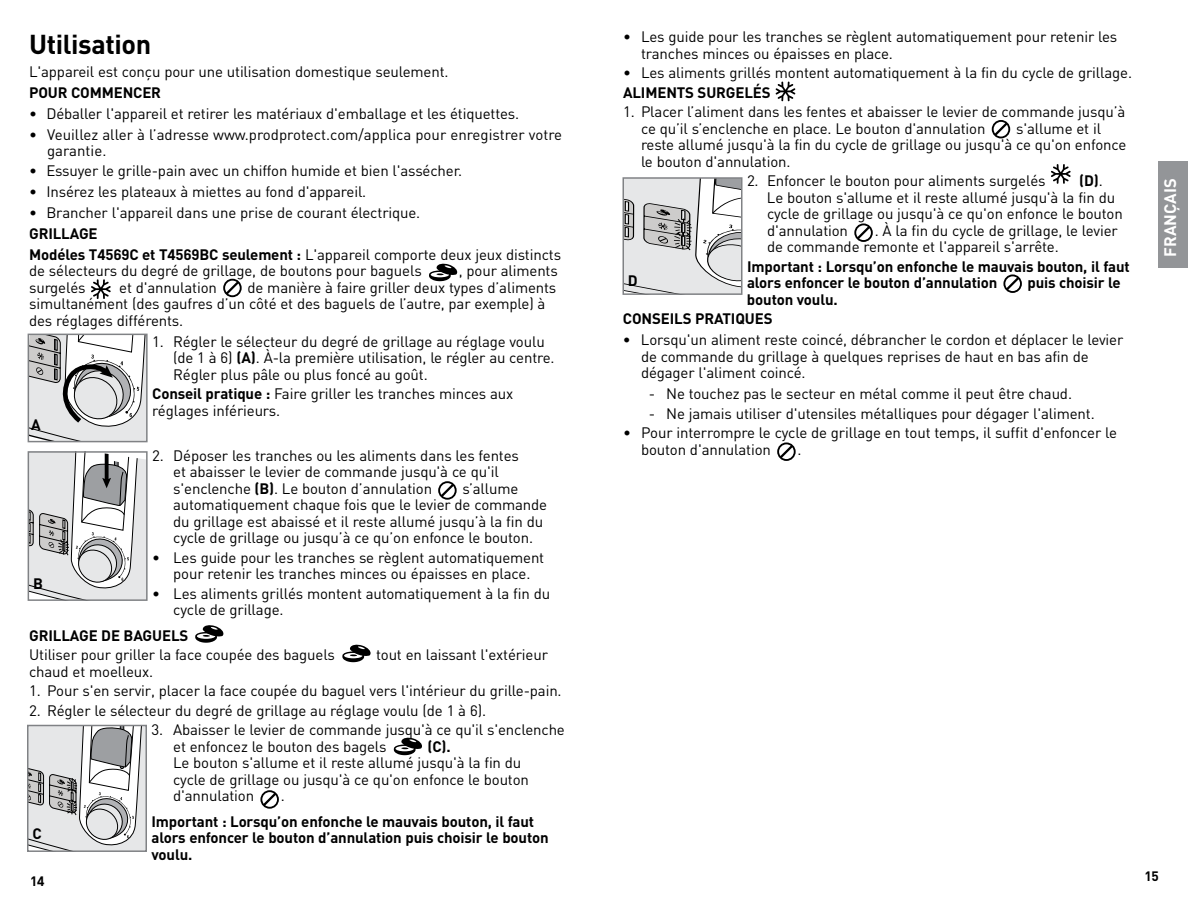
<style>
.page{position:relative;width:1188px;height:918px;background:#fff}
.page>*{position:absolute;margin:0;border:0;box-sizing:border-box;transform-origin:0 0}
.t1{font:700 27px "Black&Decker DIN";letter-spacing:-.015em;color:#000}
.t2{font:700 16.5px "Black&Decker DIN";color:#fff}
.t3{font:15px/16.5px "Black&Decker DIN";letter-spacing:-.01em;color:#000}
.t4{font:700 15px/16.5px "Black&Decker DIN";letter-spacing:-.01em;color:#000}
.t5{font:700 13.5px "Black&Decker DIN";color:#000}
.s1{font-weight:400}
.s2{font-weight:700}
</style>
<div class="page">
<svg style="left:776px;top:82px;width:19px;height:19px"></svg>
<svg style="left:992px;top:120px;width:18px;height:18px"></svg>
<svg style="left:1051px;top:164px;width:20px;height:20px"></svg>
<svg style="left:854px;top:223px;width:19px;height:19px"></svg>
<svg style="left:1003px;top:274px;width:19px;height:19px"></svg>
<svg style="left:777px;top:442px;width:19px;height:19px"></svg>
<svg style="left:625px;top:180px;width:114px;height:112px"></svg>
<div style="left:622px;top:177px;width:120px;height:118px;border:2px solid #808285"></div>
<div style="left:1158px;top:161px;width:30px;height:107px;background:#939598"></div>
<svg style="left:429px;top:264px;width:29px;height:17px"></svg>
<svg style="left:91px;top:279px;width:20px;height:20px"></svg>
<svg style="left:223px;top:279px;width:19px;height:18px"></svg>
<svg style="left:438px;top:481px;width:19px;height:19px"></svg>
<svg style="left:195px;top:625px;width:29px;height:18px"></svg>
<svg style="left:342px;top:645px;width:29px;height:17px"></svg>
<svg style="left:394px;top:738px;width:28px;height:17px"></svg>
<svg style="left:260px;top:790px;width:19px;height:19px"></svg>
<svg style="left:31px;top:337px;width:114px;height:102px"></svg>
<div style="left:28px;top:334px;width:120px;height:108px;border:2px solid #808285"></div>
<svg style="left:31px;top:454px;width:114px;height:144px"></svg>
<div style="left:28px;top:451px;width:120px;height:150px;border:2px solid #808285"></div>
<svg style="left:30px;top:728px;width:114px;height:121px"></svg>
<div style="left:27px;top:725px;width:120px;height:127px;border:2px solid #808285"></div>
<h1 class="t1" style="left:29px;top:26px;width:124px">Utilisation</h1>
<p class="t3" style="left:29px;top:63px;width:421px">L'appareil est conçu pour une utilisation domestique seulement.</p>
<p class="t4" style="left:29px;top:83px;width:134px">POUR COMMENCER</p>
<p class="t3" style="left:29px;top:105px;width:492px">• Déballer l'appareil et retirer les matériaux d'emballage et les étiquettes.</p>
<p class="t3" style="left:47px;top:126px;width:517px;text-indent:-18px">• Veuillez aller à l’adresse www.prodprotect.com/applica pour enregistrer votre garantie.</p>
<p class="t3" style="left:29px;top:162px;width:434px">• Essuyer le grille-pain avec un chiffon humide et bien l'assécher.</p>
<p class="t3" style="left:29px;top:183px;width:339px">• Insérez les plateaux à miettes au fond d'appareil.</p>
<p class="t3" style="left:29px;top:204px;width:393px">• Brancher l'appareil dans une prise de courant électrique.</p>
<p class="t4" style="left:29px;top:222px;width:534px;line-height:21px">GRILLAGE<br>Modéles T4569C et T4569BC seulement : <span class="s1">L'appareil comporte deux jeux distincts</span></p>
<p class="t3" style="left:29px;top:262px;width:394px">de sélecteurs du degré de grillage, de boutons pour baguels</p>
<p class="t3" style="left:459px;top:262px;width:101px">, pour aliments</p>
<p class="t3" style="left:29px;top:279px;width:58px">surgelés</p>
<p class="t3" style="left:119px;top:279px;width:99px">et d'annulation</p>
<p class="t3" style="left:29px;top:279px;width:529px;text-indent:218px">de manière à faire griller deux types d’aliments simultanément (des gaufres d’un côté et des baguels de l’autre, par exemple) à des réglages différents.</p>
<p class="t3" style="left:173px;top:333px;width:383px;text-indent:-21px">1. Régler le sélecteur du degré de grillage au réglage voulu (de 1 à 6) <span class="s2">(A)</span>. À‑la première utilisation, le régler au centre.<br>Régler plus pâle ou plus foncé au goût.</p>
<p class="t3" style="left:152px;top:385px;width:363px"><span class="s2">Conseil pratique :</span> Faire griller les tranches minces aux réglages inférieurs.</p>
<p class="t3" style="left:173px;top:447px;width:347px;text-indent:-21px">2. Déposer les tranches ou les aliments dans les fentes et abaisser le levier de commande jusqu'à ce qu'il s'enclenche <span class="s2">(B)</span>. Le bouton d’annulation</p>
<p class="t4" style="left:31px;top:416px;width:11px">A</p>
<p class="t3" style="left:173px;top:480px;width:376px;text-indent:289px">s’allume automatiquement chaque fois que le levier de commande du grillage est abaissé et il reste allumé jusqu’à la fin du cycle de grillage ou jusqu’à ce qu’on enfonce le bouton.</p>
<p class="t3" style="left:152px;top:549px;width:394px;text-align:center">• Les guide pour les tranches se règlent automatiquement pour retenir les tranches minces ou épaisses en place.</p>
<p class="t3" style="left:173px;top:585px;width:378px;text-indent:-21px">• Les aliments grillés montent automatiquement à la fin du cycle de grillage.</p>
<p class="t4" style="left:29px;top:626px;width:161px">GRILLAGE DE BAGUELS</p>
<p class="t3" style="left:29px;top:646px;width:307px">Utiliser pour griller la face coupée des baguels</p>
<p class="t3" style="left:376px;top:646px;width:173px">tout en laissant l'extérieur</p>
<p class="t3" style="left:29px;top:663px;width:126px">chaud et moelleux.</p>
<p class="t3" style="left:29px;top:682px;width:534px">1. Pour s'en servir, placer la face coupée du baguel vers l'intérieur du grille-pain.</p>
<p class="t3" style="left:29px;top:702px;width:458px">2. Régler le sélecteur du degré de grillage au réglage voulu (de 1 à 6).</p>
<p class="t3" style="left:173px;top:721px;width:393px;text-indent:-22px">3. Abaisser le levier de commande jusqu'à ce qu'il s'enclenche et enfoncez le bouton des bagels</p>
<p class="t4" style="left:33px;top:574px;width:11px">B</p>
<p class="t4" style="left:428px;top:737px;width:25px">(C).</p>
<p class="t3" style="left:173px;top:754px;width:357px">Le bouton s'allume et il reste allumé jusqu'à la fin du cycle de grillage ou jusqu'à ce qu'on enfonce le bouton d'annulation</p>
<p class="t3" style="left:281px;top:787px;width:6px">.</p>
<p class="t4" style="left:152px;top:812px;width:399px">Important : Lorsqu’on enfonche le mauvais bouton, il faut alors enfoncer le bouton d’annulation puis choisir le bouton voulu.</p>
<p class="t4" style="left:33px;top:825px;width:11px">C</p>
<p class="t3" style="left:641px;top:29px;width:478px;text-indent:-18px">• Les guide pour les tranches se règlent automatiquement pour retenir les tranches minces ou épaisses en place.</p>
<p class="t3" style="left:623px;top:65px;width:511px">• Les aliments grillés montent automatiquement à la fin du cycle de grillage.</p>
<p class="t4" style="left:623px;top:84px;width:149px">ALIMENTS SURGELÉS</p>
<p class="t3" style="left:641px;top:104px;width:486px;text-indent:-18px">1. Placer l’aliment dans les fentes et abaisser le levier de commande jusqu’à ce qu’il s’enclenche en place. Le bouton d'annulation</p>
<p class="t3" style="left:641px;top:120px;width:487px;text-indent:375px">s'allume et il reste allumé jusqu'à la fin du cycle de grillage ou jusqu'à ce qu'on enfonce le bouton d'annulation.</p>
<p class="t3" style="left:747px;top:173px;width:300px">2. Enfoncer le bouton pour aliments surgelés</p>
<p class="t3" style="left:767px;top:173px;width:357px;text-indent:312px"><span class="s2">(D)</span>.<br>Le bouton s'allume et il reste allumé jusqu'à la fin du cycle de grillage ou jusqu'à ce qu'on enfonce le bouton d'annulation</p>
<p class="t3" style="left:767px;top:222px;width:352px;text-indent:108px">. À la fin du cycle de grillage, le levier de commande remonte et l'appareil s'arrête.</p>
<p class="t4" style="left:747px;top:258px;width:384px">Important : Lorsqu’on enfonche le mauvais bouton, il faut alors enfoncer le bouton d’annulation</p>
<p class="t4" style="left:628px;top:271px;width:11px">D</p>
<p class="t4" style="left:1027px;top:274px;width:95px">puis choisir le</p>
<p class="t4" style="left:623px;top:289px;width:216px;line-height:19.5px;text-indent:124px">bouton voulu.<br>CONSEILS PRATIQUES</p>
<p class="t3" style="left:641px;top:332px;width:484px;text-indent:-18px">• Lorsqu'un aliment reste coincé, débrancher le cordon et déplacer le levier de commande du grillage à quelques reprises de haut en bas afin de dégager l'aliment coincé.</p>
<p class="t3" style="left:649px;top:386px;width:425px">- Ne touchez pas le secteur en métal comme il peut être chaud.</p>
<p class="t3" style="left:649px;top:405px;width:447px">- Ne jamais utiliser d'utensiles métalliques pour dégager l'aliment.</p>
<p class="t3" style="left:641px;top:425px;width:477px;text-indent:-18px">• Pour interrompre le cycle de grillage en tout temps, il suffit d'enfoncer le bouton d'annulation</p>
<p class="t3" style="left:798px;top:441px;width:6px">.</p>
<p class="t2" style="left:1160px;top:257px;width:80px;rotate:-90deg">FRANÇAIS</p>
<p class="t5" style="left:30px;top:872px;width:16px">14</p>
<p class="t5" style="left:1144px;top:867px;width:16px">15</p>
</div>
